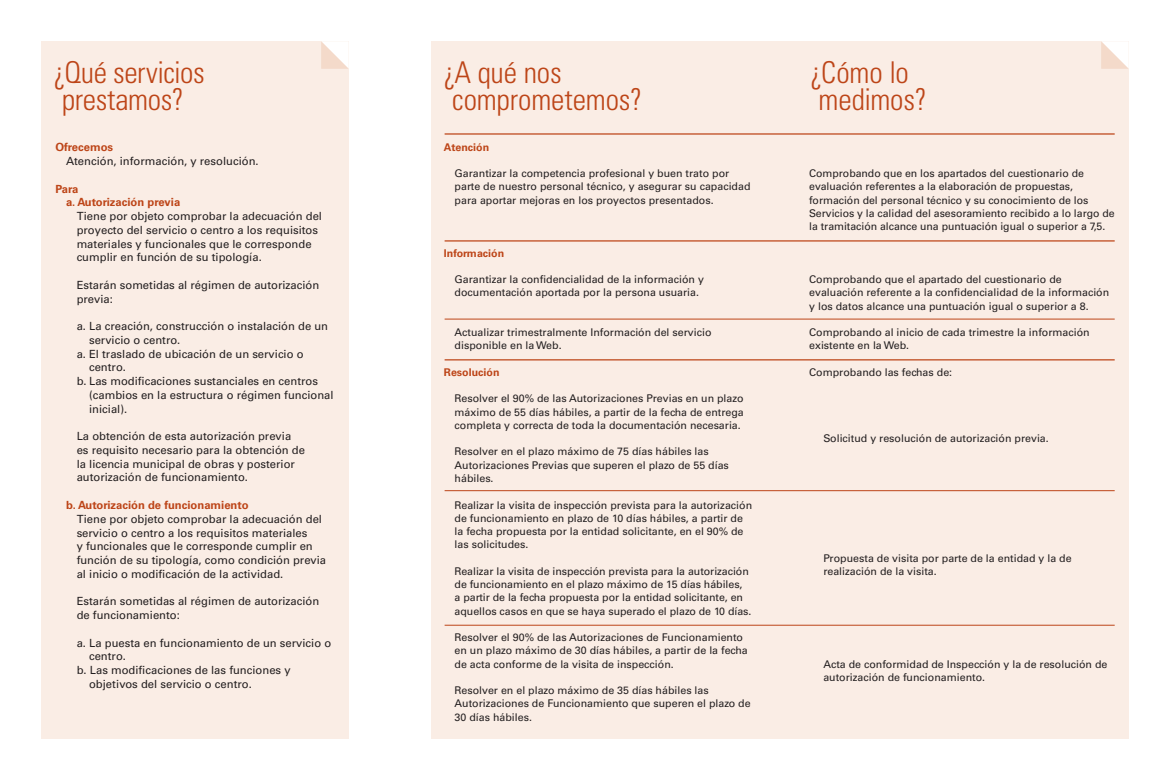
<style>
.page{position:relative;width:1170px;height:780px;background:#fff}
.page>*{position:absolute;margin:0;border:0;box-sizing:border-box;transform-origin:0 0}
.t1{font:300 condensed 30px/27.5px "Univers";letter-spacing:-.005em;color:#bd4518}
.t2{font:11.25px/13.8px "Univers";color:#231f20}
.t3{font:700 11.25px/13.8px "Univers";color:#bd4518}
.t4{font:10.62px/13.2px "Univers";color:#231f20}
.t5{font:700 10.62px "Univers";color:#bd4518}
</style>
<div class="page">
<div style="left:41px;top:41px;width:307px;height:697px;background:#faede5"></div>
<div style="left:431px;top:41px;width:697px;height:697px;background:#faede5"></div>
<svg style="left:321px;top:41px;width:27px;height:28px"></svg>
<svg style="left:1101px;top:41px;width:27px;height:28px"></svg>
<hr style="left:444px;top:240px;width:670px;height:1px;background:#bd4518">
<hr style="left:444px;top:359px;width:670px;height:1px;background:#bd4518">
<hr style="left:444px;top:319px;width:670px;height:1px;background:#bd4518">
<hr style="left:444px;top:133px;width:670px;height:2px;background:#bd4518">
<hr style="left:444px;top:490px;width:670px;height:1px;background:#bd4518">
<hr style="left:444px;top:625px;width:670px;height:1px;background:#bd4518">
<h1 class="t1" style="left:53px;top:58px;width:153px">¿Qué servicios prestamos?</h1>
<h1 class="t1" style="left:443px;top:58px;width:200px">¿A qué nos comprometemos?</h1>
<h1 class="t1" style="left:809px;top:58px;width:119px">¿Cómo lo medimos?</h1>
<p class="t3" style="left:55px;top:141px;width:59px">Ofrecemos</p>
<p class="t2" style="left:66px;top:154px;width:194px">Atención, información, y resolución.</p>
<p class="t3" style="left:66px;top:182px;width:116px;text-indent:-11px">Para<br>a. Autorización previa</p>
<p class="t2" style="left:77px;top:209px;width:247px">Tiene por objeto comprobar la adecuación del proyecto del servicio o centro a los requisitos materiales y funcionales que le corresponde cumplir en función de su tipología.</p>
<p class="t2" style="left:77px;top:278px;width:244px">Estarán sometidas al régimen de autorización previa:</p>
<p class="t2" style="left:77px;top:319px;width:253px">a. La creación, construcción o instalación de un</p>
<p class="t2" style="left:89px;top:333px;width:93px">servicio o centro.</p>
<p class="t2" style="left:77px;top:347px;width:228px">a. El traslado de ubicación de un servicio o</p>
<p class="t2" style="left:89px;top:360px;width:38px">centro.</p>
<p class="t2" style="left:77px;top:374px;width:243px">b. Las modificaciones sustanciales en centros</p>
<p class="t2" style="left:89px;top:388px;width:246px">(cambios en la estructura o régimen funcional</p>
<p class="t2" style="left:89px;top:402px;width:40px">inicial).</p>
<p class="t2" style="left:77px;top:429px;width:230px">La obtención de esta autorización previa es requisito necesario para la obtención de la licencia municipal de obras y posterior autorización de funcionamiento.</p>
<p class="t3" style="left:66px;top:498px;width:184px">b. Autorización de funcionamiento</p>
<p class="t2" style="left:77px;top:512px;width:251px">Tiene por objeto comprobar la adecuación del servicio o centro a los requisitos materiales<br>y funcionales que le corresponde cumplir en función de su tipología, como condición previa al inicio o modificación de la actividad.</p>
<p class="t2" style="left:77px;top:594px;width:244px">Estarán sometidas al régimen de autorización de funcionamiento:</p>
<p class="t2" style="left:77px;top:635px;width:256px">a. La puesta en funcionamiento de un servicio o</p>
<p class="t2" style="left:89px;top:649px;width:38px">centro.</p>
<p class="t2" style="left:77px;top:663px;width:215px">b. Las modificaciones de las funciones y</p>
<p class="t2" style="left:89px;top:677px;width:164px">objetivos del servicio o centro.</p>
<p class="t5" style="left:444px;top:140px;width:47px">Atención</p>
<p class="t4" style="left:454px;top:167px;width:297px">Garantizar la competencia profesional y buen trato por parte de nuestro personal técnico, y asegurar su capacidad para aportar mejoras en los proyectos presentados.</p>
<p class="t5" style="left:444px;top:246px;width:62px">Información</p>
<p class="t4" style="left:454px;top:273px;width:251px">Garantizar la confidencialidad de la información y documentación aportada por la persona usuaria.</p>
<p class="t4" style="left:454px;top:326px;width:258px">Actualizar trimestralmente Información del servicio disponible en la Web.</p>
<p class="t5" style="left:444px;top:366px;width:57px">Resolución</p>
<p class="t4" style="left:454px;top:392px;width:290px;text-align:justify">Resolver el 90% de las Autorizaciones Previas en un plazo máximo de 55 días hábiles, a partir de la fecha de entrega completa y correcta de toda la documentación necesaria.</p>
<p class="t4" style="left:454px;top:445px;width:276px">Resolver en el plazo máximo de 75 días hábiles las<br>Autorizaciones Previas que superen el plazo de 55 días hábiles.</p>
<p class="t4" style="left:454px;top:498px;width:299px">Realizar la visita de inspección prevista para la autorización de funcionamiento en plazo de 10 días hábiles, a partir de la fecha propuesta por la entidad solicitante, en el 90% de las solicitudes.</p>
<p class="t4" style="left:454px;top:564px;width:298px">Realizar la visita de inspección prevista para la autorización de funcionamiento en el plazo máximo de 15 días hábiles,<br>a partir de la fecha propuesta por la entidad solicitante, en aquellos casos en que se haya superado el plazo de 10 días.</p>
<p class="t4" style="left:454px;top:630px;width:295px">Resolver el 90% de las Autorizaciones de Funcionamiento en un plazo máximo de 30 días hábiles, a partir de la fecha de acta conforme de la visita de inspección.</p>
<p class="t4" style="left:454px;top:683px;width:297px">Resolver en el plazo máximo de 35 días hábiles las<br>Autorizaciones de Funcionamiento que superen el plazo de<br>30 días hábiles.</p>
<p class="t4" style="left:809px;top:167px;width:307px">Comprobando que en los apartados del cuestionario de evaluación referentes a la elaboración de propuestas, formación del personal técnico y su conocimiento de los Servicios y la calidad del asesoramiento recibido a lo largo de la tramitación alcance una puntuación igual o superior a 7,5.</p>
<p class="t4" style="left:809px;top:273px;width:301px">Comprobando que el apartado del cuestionario de evaluación referente a la confidencialidad de la información y los datos alcance una puntuación igual o superior a 8.</p>
<p class="t4" style="left:809px;top:326px;width:282px">Comprobando al inicio de cada trimestre la información existente en la Web.</p>
<p class="t4" style="left:809px;top:365px;width:144px">Comprobando las fechas de:</p>
<p class="t4" style="left:823px;top:432px;width:227px">Solicitud y resolución de autorización previa.</p>
<p class="t4" style="left:823px;top:551px;width:250px">Propuesta de visita por parte de la entidad y la de realización de la visita.</p>
<p class="t4" style="left:823px;top:657px;width:285px">Acta de conformidad de Inspección y la de resolución de autorización de funcionamiento.</p>
</div>
